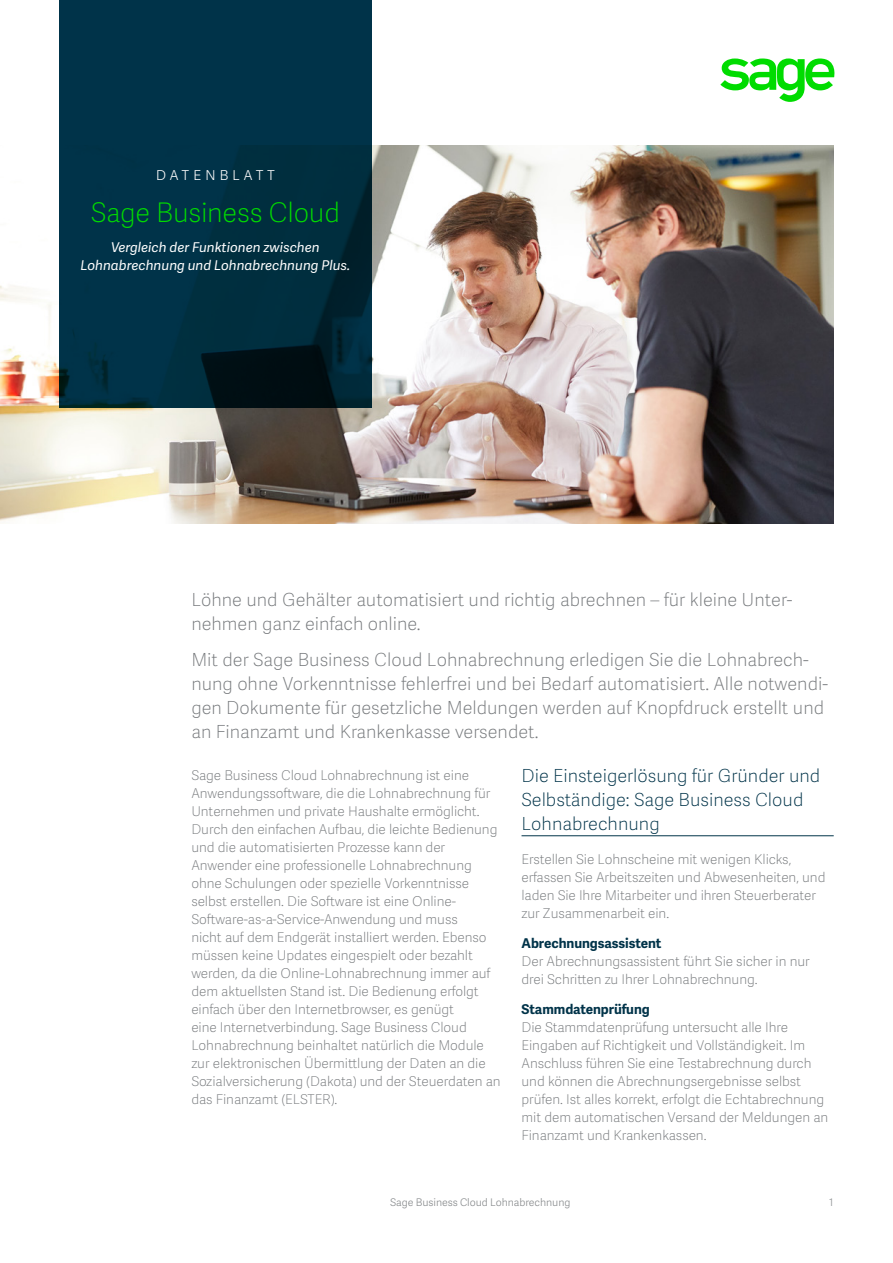
<style>
.page{position:relative;width:893px;height:1263px;background:#fff}
.page>*{position:absolute;margin:0;border:0;box-sizing:border-box;transform-origin:0 0}
.t1{font:27px "Adelle Sans SAGE Th";letter-spacing:-.01em;color:#00dc00}
.t2{font:18px/24px "Adelle Sans SAGE Th";color:#75787b}
.t3{font:18px/24px "Adelle Sans SAGE Th";color:#003349}
.t4{font:18px "Adelle Sans SAGE Th";letter-spacing:.2em;color:#fff}
.t5{font:13.5px/18px "Adelle Sans SAGE Th";letter-spacing:-.005em;color:#75787b}
.t6{font:italic 13.5px/18px "Adelle Sans SAGE";color:#fff;text-align:center}
.t7{font:700 13.5px "Adelle Sans SAGE";letter-spacing:-.005em;color:#003349}
.t8{font:10.5px "Adelle Sans SAGE Lt";letter-spacing:-.005em;color:#888b8d}
</style>
<div class="page">
<svg style="left:720px;top:58px;width:115px;height:44px"></svg>
<img style="left:0;top:146px;width:833px;height:378px">
<hr style="left:521px;top:836px;width:312px;height:1px;background:#003349">
<div style="left:59px;top:0;width:312px;height:407px;background:#003349"></div>
<h2 class="t4" style="left:156px;top:161px;width:121px">datenblatt</h2>
<h1 class="t1" style="left:91px;top:193px;width:251px">Sage Business Cloud</h1>
<p class="t6" style="left:80px;top:238px;width:271px">Vergleich der Funktionen zwischen<br>Lohnabrechnung und Lohnabrechnung Plus.</p>
<h2 class="t2" style="left:191px;top:587px;width:602px">Löhne und Gehälter automatisiert und richtig abrechnen – für kleine Unter&shy;nehmen ganz einfach online.</h2>
<p class="t2" style="left:191px;top:647px;width:638px">Mit der Sage Business Cloud Lohnabrechnung erledigen Sie die Lohnabrech&shy;nung ohne Vorkenntnisse fehlerfrei und bei Bedarf automatisiert. Alle notwendi&shy;gen Dokumente für gesetzliche Meldungen werden auf Knopfdruck erstellt und an Finanzamt und Krankenkasse versendet.</p>
<p class="t5" style="left:191px;top:766px;width:311px">Sage Business Cloud Lohnabrechnung ist eine Anwendungssoftware, die die Lohnabrechnung für Unternehmen und private Haushalte ermöglicht.<br>Durch den einfachen Aufbau, die leichte Bedienung und die automatisierten Prozesse kann der Anwender eine professionelle Lohnabrechnung ohne Schulungen oder spezielle Vorkenntnisse selbst erstellen. Die Software ist eine Online-Software-as-a-Service-Anwendung und muss<br>nicht auf dem Endgerät installiert werden. Ebenso müssen keine Updates eingespielt oder bezahlt werden, da die Online-Lohnabrechnung immer auf dem aktuellsten Stand ist. Die Bedienung erfolgt einfach über den Internetbrowser, es genügt<br>eine Internetverbindung. Sage Business Cloud Lohnabrechnung beinhaltet natürlich die Module zur elektronischen Übermittlung der Daten an die Sozialversicherung (Dakota) und der Steuerdaten an das Finanzamt (ELSTER).</p>
<h2 class="t3" style="left:521px;top:763px;width:300px">Die Einsteigerlösung für Gründer und<br>Selbständige: Sage Business Cloud<br>Lohnabrechnung</h2>
<p class="t5" style="left:521px;top:850px;width:305px">Erstellen Sie Lohnscheine mit wenigen Klicks, erfassen Sie Arbeitszeiten und Abwesenheiten, und laden Sie Ihre Mitarbeiter und ihren Steuerberater zur Zusammenarbeit ein.</p>
<p class="t7" style="left:521px;top:933px;width:141px">Abrechnungsassistent</p>
<p class="t5" style="left:521px;top:952px;width:290px">Der Abrechnungsassistent führt Sie sicher in nur drei Schritten zu Ihrer Lohnabrechnung.</p>
<p class="t7" style="left:521px;top:999px;width:130px">Stammdatenprüfung</p>
<p class="t5" style="left:521px;top:1018px;width:308px">Die Stammdatenprüfung untersucht alle Ihre Eingaben auf Richtigkeit und Vollständigkeit. Im Anschluss führen Sie eine Testabrechnung durch und können die Abrechnungsergebnisse selbst prüfen. Ist alles korrekt, erfolgt die Echtabrechnung mit dem automatischen Versand der Meldungen an Finanzamt und Krankenkassen.</p>
<p class="t8" style="left:390px;top:1195px;width:182px">Sage Business Cloud Lohnabrechnung</p>
<p class="t8" style="left:829px;top:1195px;width:6px">1</p>
</div>
